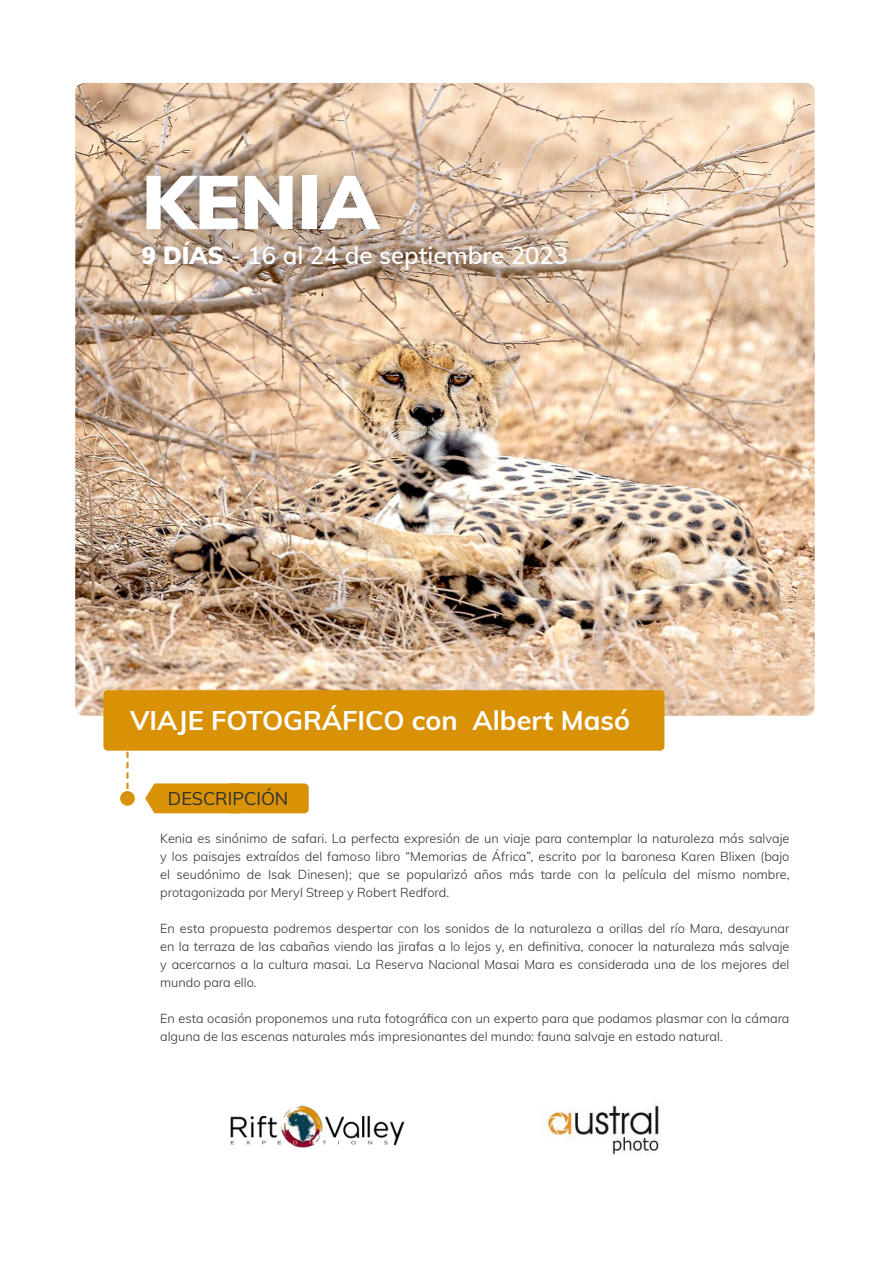
<style>
.page{position:relative;width:893px;height:1263px;background:#fff}
.page>*{position:absolute;margin:0;border:0;box-sizing:border-box;transform-origin:0 0}
.t1{font:900 75px "Muli";color:#fff}
.t2{font:700 27px "Muli";color:#fff}
.t3{font:600 24px "Muli";color:#fff}
.t4{font:18px "Muli";color:#283032}
.t5{font:300 12.75px/18px "Muli";color:#283032;text-align:justify}
.s1{font-weight:900}
</style>
<div class="page">
<img style="left:75px;top:83px;width:740px;height:633px">
<div style="left:226px;top:783px;width:83px;height:30px;background:#d99105;border-radius:4px"></div>
<svg style="left:145px;top:783px;width:95px;height:30px"></svg>
<div style="left:120px;top:791px;width:15px;height:15px;background:#d99105;border-radius:50%"></div>
<div style="left:103px;top:690px;width:561px;height:61px;background:#d99105;border-radius:4px"></div>
<svg style="left:126px;top:741px;width:3px;height:58px"></svg>
<div style="left:123px;top:152px;width:279px;height:101px;background:#241f1f;opacity:.66"></div>
<div style="left:120px;top:221px;width:469px;height:69px;background:#241f1f;opacity:.66"></div>
<img style="left:230px;top:1105px;width:175px;height:43px">
<img style="left:543px;top:1105px;width:116px;height:50px">
<h1 class="t1" style="left:142px;top:147px;width:239px">KENIA</h1>
<h3 class="t3" style="left:142px;top:238px;width:428px"><span class="s1">9 DÍAS</span> - 16 al 24 de septiembre 2023</h3>
<h2 class="t2" style="left:130px;top:700px;width:502px">VIAJE FOTOGRÁFICO con Albert Masó</h2>
<h3 class="t4" style="left:168px;top:785px;width:122px">DESCRIPCIÓN</h3>
<p class="t5" style="left:160px;top:828px;width:631px">Kenia es sinónimo de safari. La perfecta expresión de un viaje para contemplar la naturaleza más salvaje y los paisajes extraídos del famoso libro “Memorias de África”, escrito por la baronesa Karen Blixen (bajo el seudónimo de Isak Dinesen); que se popularizó años más tarde con la película del mismo nombre, protagonizada por Meryl Streep y Robert Redford.</p>
<p class="t5" style="left:160px;top:918px;width:631px">En esta propuesta podremos despertar con los sonidos de la naturaleza a orillas del río Mara, desayunar en la terraza de las cabañas viendo las jirafas a lo lejos y, en definitiva, conocer la naturaleza más salvaje y acercarnos a la cultura masai. La Reserva Nacional Masai Mara es considerada una de los mejores del mundo para ello.</p>
<p class="t5" style="left:160px;top:1008px;width:631px">En esta ocasión proponemos una ruta fotográfica con un experto para que podamos plasmar con la cámara alguna de las escenas naturales más impresionantes del mundo: fauna salvaje en estado natural.</p>
</div>
